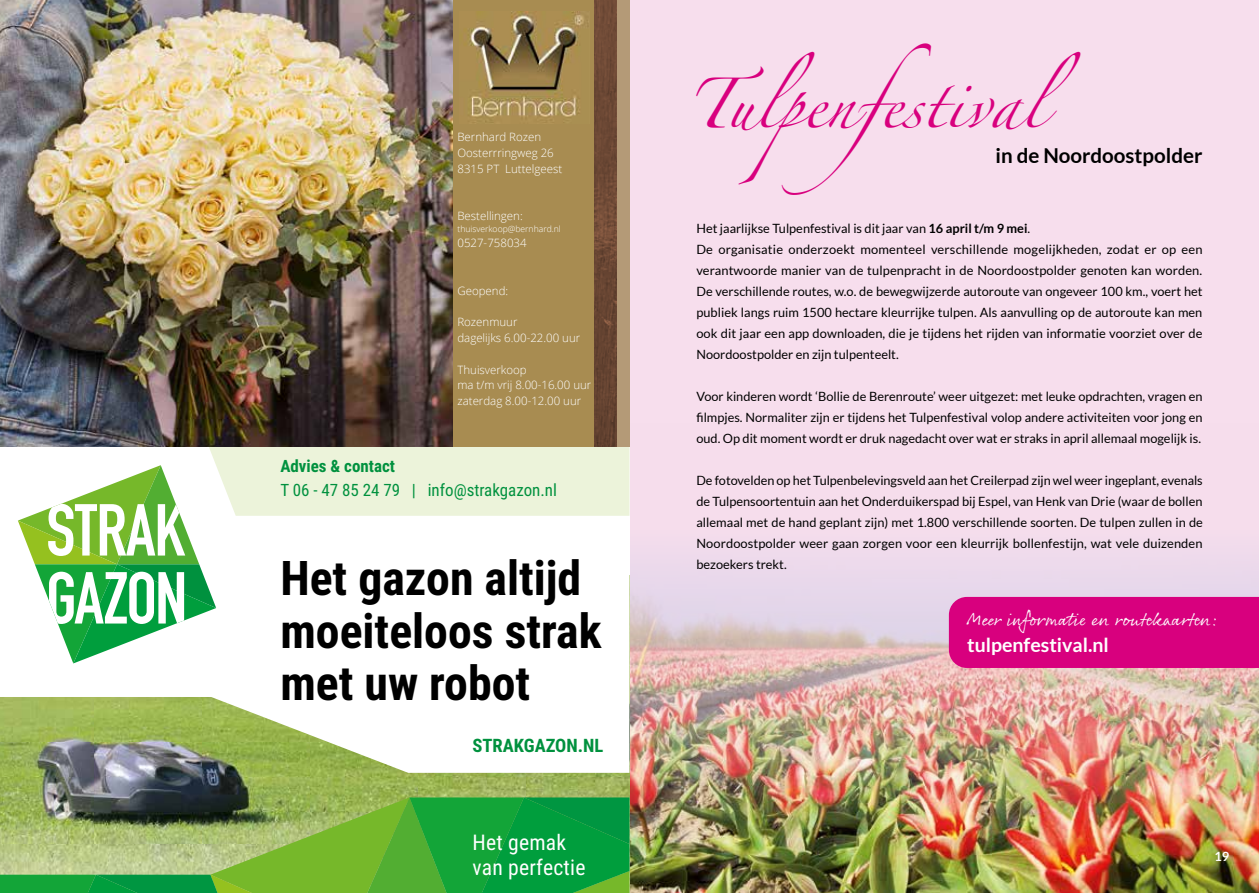
<style>
.page{position:relative;width:1259px;height:893px;background:#fff}
.page>*{position:absolute;margin:0;border:0;box-sizing:border-box;transform-origin:0 0}
.t1{font:700 47.85px/52.5px "Roboto Condensed";color:#000}
.t2{font:44.85px "Zapfino";color:#d8007e}
.t3{font:21.6px/24.8px "Roboto Condensed";letter-spacing:.01em;color:#fff}
.t4{font:700 20.55px "Lato";color:#000}
.t5{font:700 19.5px "Lato";color:#fff}
.t6{font:18.75px "Rollerscript Rough";letter-spacing:.005em;color:#fff}
.t7{font:700 18.45px "Roboto Condensed";color:#00913e}
.t8{font:16.95px "Roboto Condensed";color:#00913e}
.t9{font:700 16.95px "Roboto Condensed";color:#00913e}
.t10{font:12.75px/21px "Lato";color:#000;text-align:justify}
.t11{font:700 12.75px "Lato";color:#fff}
.t12{font:300 11.4px/15.8px "Open Sans";color:#fff}
.t13{font:300 8.55px "Open Sans";color:#fff}
.s1{font-weight:700}
</style>
<div class="page">
<div style="left:629px;top:0;width:630px;height:823px;background:#f7dbeb"></div>
<img style="left:629px;top:423px;width:630px;height:470px">
<div style="left:949px;top:597px;width:310px;height:71px;background:#d8007e"></div>
<svg style="left:0;top:446px;width:629px;height:351px"></svg>
<svg style="left:0;top:797px;width:629px;height:96px;background:#56a54a"></svg>
<svg style="left:18px;top:446px;width:611px;height:217px"></svg>
<img style="left:594px;top:0;width:23px;height:446px">
<img style="left:0;top:0;width:453px;height:446px">
<div style="left:453px;top:0;width:141px;height:446px;background:#a88c51"></div>
<img style="left:465px;top:11px;width:124px;height:111px">
<p class="t12" style="left:457px;top:129px;width:106px">Bernhard Rozen<br>Oosterrringweg 26<br>8315 PT Luttelgeest</p>
<p class="t12" style="left:457px;top:208px;width:67px">Bestellingen:</p>
<p class="t13" style="left:457px;top:223px;width:105px">thuisverkoop@bernhard.nl</p>
<p class="t12" style="left:457px;top:235px;width:71px">0527-758034</p>
<p class="t12" style="left:457px;top:282px;width:52px">Geopend:</p>
<p class="t12" style="left:457px;top:314px;width:124px">Rozenmuur<br>dagelijks 6.00-22.00 uur</p>
<p class="t12" style="left:457px;top:361px;width:135px">Thuisverkoop<br>ma t/m vrij 8.00-16.00 uur zaterdag 8.00-12.00 uur</p>
<h3 class="t9" style="left:280px;top:454px;width:116px">Advies &amp; contact</h3>
<h3 class="t8" style="left:280px;top:478px;width:278px">T 06 - 47 85 24 79 | info@strakgazon.nl</h3>
<h1 class="t1" style="left:280px;top:550px;width:323px">Het gazon altijd moeiteloos strak met uw robot</h1>
<h3 class="t7" style="left:472px;top:733px;width:132px">STRAKGAZON.NL</h3>
<h3 class="t3" style="left:472px;top:829px;width:114px">Het gemak van perfectie</h3>
<h2 class="t2" style="left:687px;top:85px;width:395px">Tulpenfestival</h2>
<h3 class="t4" style="left:995px;top:144px;width:208px">in de Noordoostpolder</h3>
<p class="t10" style="left:696px;top:218px;width:508px;text-align:left">Het jaarlijkse Tulpenfestival is dit jaar van <span class="s1">16 april t/m 9 mei</span>.<br>De organisatie onderzoekt momenteel verschillende mogelijkheden, zodat er op een verantwoorde manier van de tulpenpracht in de Noordoostpolder genoten kan worden.<br>De verschillende routes, w.o. de bewegwijzerde autoroute van ongeveer 100 km., voert het publiek langs ruim 1500 hectare kleurrijke tulpen. Als aanvulling op de autoroute kan men ook dit jaar een app downloaden, die je tijdens het rijden van informatie voorziet over de Noordoostpolder en zijn tulpenteelt.</p>
<p class="t10" style="left:696px;top:386px;width:508px">Voor kinderen wordt ‘Bollie de Berenroute’ weer uitgezet: met leuke opdrachten, vragen en filmpjes. Normaliter zijn er tijdens het Tulpenfestival volop andere activiteiten voor jong en oud. Op dit moment wordt er druk nagedacht over wat er straks in april allemaal mogelijk is.</p>
<p class="t10" style="left:696px;top:470px;width:508px">De fotovelden op het Tulpenbelevingsveld aan het Creilerpad zijn wel weer ingeplant, evenals de Tulpensoortentuin aan het Onderduikerspad bij Espel, van Henk van Drie (waar de bollen allemaal met de hand geplant zijn) met 1.800 verschillende soorten. De tulpen zullen in de Noordoostpolder weer gaan zorgen voor een kleurrijk bollenfestijn, wat vele duizenden bezoekers trekt.</p>
<h3 class="t6" style="left:967px;top:607px;width:252px">Meer informatie en routekaarten:</h3>
<h3 class="t5" style="left:967px;top:633px;width:143px">tulpenfestival.nl</h3>
<p class="t11" style="left:1214px;top:849px;width:16px">19</p>
</div>
